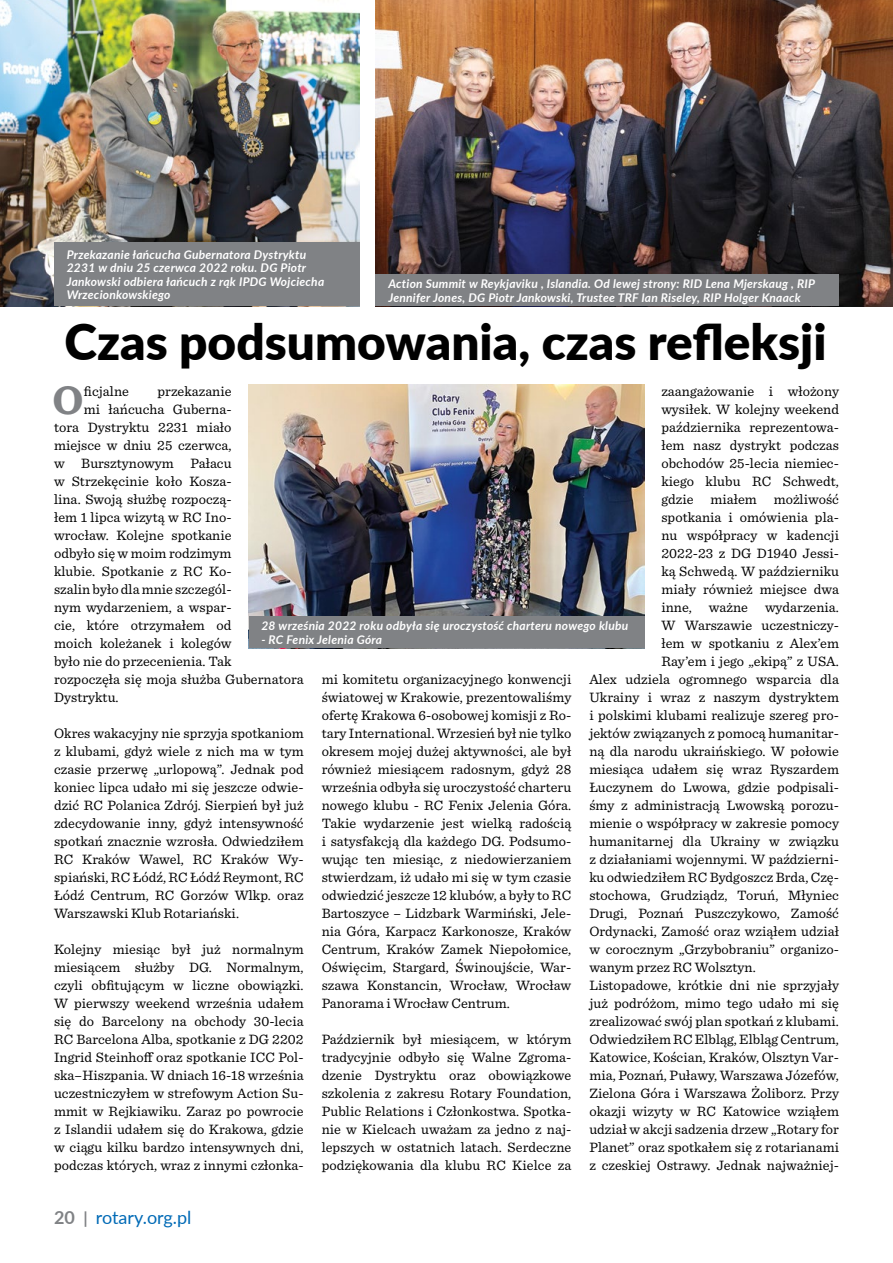
<style>
.page{position:relative;width:893px;height:1263px;background:#fff}
.page>*{position:absolute;margin:0;border:0;box-sizing:border-box;transform-origin:0 0}
.t1{font:900 49.5px "Lato";color:#000}
.t2{font:700 41.55px "Sentinel";color:#808285}
.t3{font:18px "Lato";color:#006ab6}
.t4{font:14.25px/18px "Sentinel";letter-spacing:.005em;color:#000;text-align:justify}
.t5{font:italic 700 12px/13.5px "Lato";letter-spacing:.02em;color:#fff}
.s1{font-weight:700;color:#808285}
.s2{font-weight:700;font-size:16.5px;color:#808285}
</style>
<div class="page">
<img style="left:0;top:0;width:359px;height:306px">
<img style="left:376px;top:0;width:517px;height:306px">
<img style="left:249px;top:385px;width:395px;height:231px">
<div style="left:54px;top:242px;width:305px;height:64px;background:#808285"></div>
<div style="left:376px;top:274px;width:463px;height:32px;background:#808285"></div>
<div style="left:249px;top:616px;width:395px;height:32px;background:#808285"></div>
<p class="t5" style="left:67px;top:247px;width:259px">Przekazanie łańcucha Gubernatora Dystryktu 2231 w dniu 25 czerwca 2022 roku. DG Piotr Jankowski odbiera łańcuch z rąk IPDG Wojciecha Wrzecionkowskiego</p>
<p class="t5" style="left:388px;top:276px;width:428px">Action Summit w Reykjaviku , Islandia. Od lewej strony: RID Lena Mjerskaug , RIP<br>Jennifer Jones, DG Piotr Jankowski, Trustee TRF Ian Riseley, RIP Holger Knaack</p>
<h1 class="t1" style="left:65px;top:305px;width:763px">Czas podsumowania, czas refleksji</h1>
<h2 class="t2" style="left:52px;top:367px;width:33px">O</h2>
<p class="t4" style="left:84px;top:381px;width:47px">ficjalne</p>
<p class="t4" style="left:157px;top:381px;width:76px">przekazanie</p>
<p class="t4" style="left:661px;top:381px;width:179px">zaangażowanie i włożony</p>
<p class="t4" style="left:661px;top:399px;width:179px">wysiłek. W kolejny weekend</p>
<p class="t4" style="left:661px;top:417px;width:179px">października reprezentowa-</p>
<p class="t4" style="left:661px;top:435px;width:179px">łem nasz dystrykt podczas</p>
<p class="t4" style="left:661px;top:453px;width:179px">obchodów 25-lecia niemiec-</p>
<p class="t4" style="left:661px;top:471px;width:179px">kiego klubu RC Schwedt,</p>
<p class="t4" style="left:661px;top:489px;width:179px">gdzie miałem możliwość</p>
<p class="t4" style="left:661px;top:507px;width:179px">spotkania i omówienia pla-</p>
<p class="t4" style="left:661px;top:525px;width:179px">nu współpracy w kadencji</p>
<p class="t4" style="left:661px;top:543px;width:179px">2022-23 z DG D1940 Jessi-</p>
<p class="t4" style="left:661px;top:561px;width:179px">ką Schwedą. W październiku</p>
<p class="t4" style="left:661px;top:579px;width:179px">miały również miejsce dwa</p>
<p class="t4" style="left:661px;top:597px;width:179px">inne, ważne wydarzenia.</p>
<p class="t4" style="left:661px;top:615px;width:179px">W Warszawie uczestniczy-</p>
<p class="t4" style="left:661px;top:633px;width:179px">łem w spotkaniu z Alex’em</p>
<p class="t4" style="left:661px;top:651px;width:179px">Ray’em i jego „ekipą” z USA.</p>
<p class="t4" style="left:589px;top:669px;width:251px">Alex udziela ogromnego wsparcia dla</p>
<p class="t4" style="left:589px;top:687px;width:251px">Ukrainy i wraz z naszym dystryktem</p>
<p class="t4" style="left:589px;top:705px;width:251px">i polskimi klubami realizuje szereg pro-</p>
<p class="t4" style="left:589px;top:723px;width:251px">jektów związanych z pomocą humanitar-</p>
<p class="t4" style="left:589px;top:741px;width:251px">ną dla narodu ukraińskiego. W połowie</p>
<p class="t4" style="left:589px;top:759px;width:251px">miesiąca udałem się wraz Ryszardem</p>
<p class="t4" style="left:589px;top:777px;width:251px">Łuczynem do Lwowa, gdzie podpisali-</p>
<p class="t4" style="left:589px;top:795px;width:251px">śmy z administracją Lwowską porozu-</p>
<p class="t4" style="left:589px;top:813px;width:251px">mienie o współpracy w zakresie pomocy</p>
<p class="t4" style="left:589px;top:831px;width:251px">humanitarnej dla Ukrainy w związku</p>
<p class="t4" style="left:589px;top:849px;width:251px">z działaniami wojennymi. W październi-</p>
<p class="t4" style="left:589px;top:867px;width:251px">ku odwiedziłem RC Bydgoszcz Brda, Czę-</p>
<p class="t4" style="left:589px;top:885px;width:251px">stochowa, Grudziądz, Toruń, Młyniec</p>
<p class="t4" style="left:589px;top:903px;width:251px">Drugi, Poznań Puszczykowo, Zamość</p>
<p class="t4" style="left:589px;top:921px;width:251px">Ordynacki, Zamość oraz wziąłem udział</p>
<p class="t4" style="left:589px;top:939px;width:251px">w corocznym „Grzybobraniu” organizo-</p>
<p class="t4" style="left:589px;top:957px;width:168px">wanym przez RC Wolsztyn.</p>
<p class="t4" style="left:589px;top:975px;width:251px">Listopadowe, krótkie dni nie sprzyjały</p>
<p class="t4" style="left:589px;top:993px;width:251px">już podróżom, mimo tego udało mi się</p>
<p class="t4" style="left:589px;top:1011px;width:251px">zrealizować swój plan spotkań z klubami.</p>
<p class="t4" style="left:589px;top:1029px;width:251px">Odwiedziłem RC Elbląg, Elbląg Centrum,</p>
<p class="t4" style="left:589px;top:1047px;width:251px">Katowice, Kościan, Kraków, Olsztyn Var-</p>
<p class="t4" style="left:589px;top:1065px;width:251px">mia, Poznań, Puławy, Warszawa Józefów,</p>
<p class="t4" style="left:589px;top:1083px;width:251px">Zielona Góra i Warszawa Żoliborz. Przy</p>
<p class="t4" style="left:589px;top:1101px;width:251px">okazji wizyty w RC Katowice wziąłem</p>
<p class="t4" style="left:589px;top:1119px;width:251px">udział w akcji sadzenia drzew „Rotary for</p>
<p class="t4" style="left:589px;top:1137px;width:251px">Planet” oraz spotkałem się z rotarianami</p>
<p class="t4" style="left:589px;top:1155px;width:251px">z czeskiej Ostrawy. Jednak najważniej-</p>
<p class="t4" style="left:84px;top:399px;width:149px">mi łańcucha Guberna-</p>
<p class="t4" style="left:54px;top:417px;width:179px">tora Dystryktu 2231 miało</p>
<p class="t4" style="left:54px;top:435px;width:179px">miejsce w dniu 25 czerwca,</p>
<p class="t4" style="left:54px;top:453px;width:179px">w Bursztynowym Pałacu</p>
<p class="t4" style="left:54px;top:471px;width:179px">w Strzekęcinie koło Kosza-</p>
<p class="t4" style="left:54px;top:489px;width:179px">lina. Swoją służbę rozpoczą-</p>
<p class="t4" style="left:54px;top:507px;width:179px">łem 1 lipca wizytą w RC Ino-</p>
<p class="t4" style="left:54px;top:525px;width:179px">wrocław. Kolejne spotkanie</p>
<p class="t4" style="left:54px;top:543px;width:179px">odbyło się w moim rodzimym</p>
<p class="t4" style="left:54px;top:561px;width:179px">klubie. Spotkanie z RC Ko-</p>
<p class="t4" style="left:54px;top:579px;width:179px">szalin było dla mnie szczegól-</p>
<p class="t4" style="left:54px;top:597px;width:179px">nym wydarzeniem, a wspar-</p>
<p class="t4" style="left:54px;top:615px;width:179px">cie, które otrzymałem od</p>
<p class="t4" style="left:54px;top:633px;width:179px">moich koleżanek i kolegów</p>
<p class="t4" style="left:54px;top:651px;width:179px">było nie do przecenienia. Tak</p>
<p class="t4" style="left:54px;top:669px;width:251px">rozpoczęła się moja służba Gubernatora</p>
<p class="t4" style="left:54px;top:687px;width:66px">Dystryktu.</p>
<p class="t4" style="left:54px;top:723px;width:251px">Okres wakacyjny nie sprzyja spotkaniom z klubami, gdyż wiele z nich ma w tym czasie przerwę „urlopową”. Jednak pod koniec lipca udało mi się jeszcze odwie&shy;dzić RC Polanica Zdrój. Sierpień był już zdecydowanie inny, gdyż intensywność spotkań znacznie wzrosła. Odwiedziłem RC Kraków Wawel, RC Kraków Wy&shy;spiański, RC Łódź, RC Łódź Reymont, RC Łódź Centrum, RC Gorzów Wlkp. oraz Warszawski Klub Rotariański.</p>
<p class="t4" style="left:54px;top:939px;width:251px">Kolejny miesiąc był już normalnym miesiącem służby DG. Normalnym, czyli obfitującym w liczne obowiązki.<br>W pierwszy weekend września udałem się do Barcelony na obchody 30-lecia RC Barcelona Alba, spotkanie z DG 2202<br>Ingrid Steinhoff oraz spotkanie ICC Pol&shy;ska–Hiszpania. W dniach 16-18 września uczestniczyłem w strefowym Action Su&shy;mmit w Rejkiawiku. Zaraz po powrocie z Islandii udałem się do Krakowa, gdzie w ciągu kilku bardzo intensywnych dni, podczas których, wraz z innymi członka-</p>
<p class="t5" style="left:261px;top:618px;width:368px">28 września 2022 roku odbyła się uroczystość charteru nowego klubu</p>
<p class="t5" style="left:261px;top:632px;width:122px">- RC Fenix Jelenia Góra</p>
<p class="t4" style="left:322px;top:669px;width:251px">mi komitetu organizacyjnego konwencji światowej w Krakowie, prezentowaliśmy ofertę Krakowa 6-osobowej komisji z Ro&shy;tary International. Wrzesień był nie tylko okresem mojej dużej aktywności, ale był również miesiącem radosnym, gdyż 28 września odbyła się uroczystość charteru nowego klubu - RC Fenix Jelenia Góra.<br>Takie wydarzenie jest wielką radością i satysfakcją dla każdego DG. Podsumo&shy;wując ten miesiąc, z niedowierzaniem stwierdzam, iż udało mi się w tym czasie odwiedzić jeszcze 12 klubów, a były to RC Bartoszyce – Lidzbark Warmiński, Jele&shy;nia Góra, Karpacz Karkonosze, Kraków Centrum, Kraków Zamek Niepołomice, Oświęcim, Stargard, Świnoujście, War&shy;szawa Konstancin, Wrocław, Wrocław Panorama i Wrocław Centrum.</p>
<p class="t4" style="left:322px;top:1029px;width:251px">Październik był miesiącem, w którym tradycyjnie odbyło się Walne Zgroma&shy;dzenie Dystryktu oraz obowiązkowe szkolenia z zakresu Rotary Foundation, Public Relations i Członkostwa. Spotka&shy;nie w Kielcach uważam za jedno z naj&shy;lepszych w ostatnich latach. Serdeczne podziękowania dla klubu RC Kielce za</p>
<p class="t3" style="left:54px;top:1205px;width:139px"><span class="s1">20</span> <span class="s2">|</span> rotary.org.pl</p>
</div>
